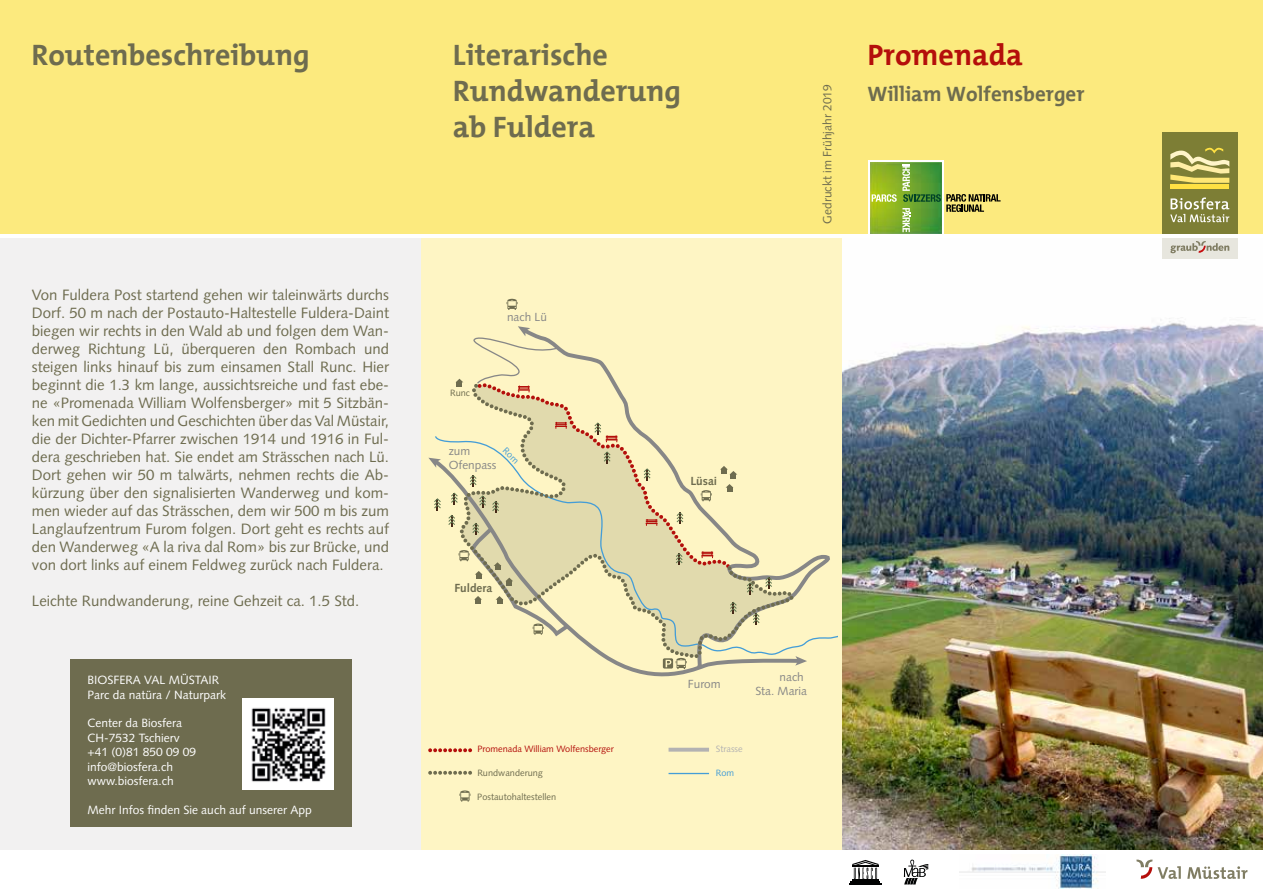
<style>
.page{position:relative;width:1263px;height:893px;background:#fff}
.page>*{position:absolute;margin:0;border:0;box-sizing:border-box;transform-origin:0 0}
.t1{font:700 30px/36px "The Mix";color:#6e6c4f}
.t2{font:700 30px "The Mix";color:#b40f0b}
.t3{font:700 21px "The Mix";color:#6e6c4f}
.t4{font:15px/18px "Syntax LT Std";color:#6e6c4f;text-align:justify}
.t5{font:12px/14.4px "Syntax LT Std";color:#fff}
.t6{font:12px "Syntax LT Std";color:#6e6c4f}
.t7{font:11.7px/14.1px "Syntax LT Std";color:#878787;text-align:right}
.t8{font:700 11.7px "Syntax LT Std";color:#6e6c4f}
.t9{font:9.15px "Syntax LT Std";color:#6e6c4f}
.t10{font:9.15px "Syntax LT Std";color:#b40f0b}
.t11{font:9.15px "Syntax LT Std";color:#b3b2b2}
.t12{font:9.15px "Syntax LT Std";color:#449dd7}
</style>
<div class="page">
<img style="left:842px;top:258px;width:421px;height:592px">
<div style="left:0;top:237px;width:842px;height:617px;background:#f2f1f1"></div>
<div style="left:421px;top:237px;width:421px;height:614px;background:#fef5c4"></div>
<svg style="left:558px;top:345px;width:279px;height:301px"></svg>
<svg style="left:440px;top:456px;width:363px;height:221px"></svg>
<svg style="left:795px;top:656px;width:12px;height:10px"></svg>
<svg style="left:428px;top:458px;width:13px;height:10px"></svg>
<svg style="left:456px;top:380px;width:338px;height:279px"></svg>
<svg style="left:430px;top:748px;width:41px;height:4px"></svg>
<svg style="left:430px;top:771px;width:41px;height:4px"></svg>
<svg style="left:668px;top:748px;width:41px;height:4px"></svg>
<hr style="left:668px;top:773px;width:41px;height:1px;background:#449dd7">
<svg style="left:643px;top:468px;width:8px;height:12px"></svg>
<svg style="left:603px;top:451px;width:8px;height:12px"></svg>
<svg style="left:675px;top:511px;width:9px;height:13px"></svg>
<svg style="left:675px;top:552px;width:9px;height:13px"></svg>
<svg style="left:764px;top:576px;width:9px;height:13px"></svg>
<svg style="left:746px;top:582px;width:8px;height:12px"></svg>
<svg style="left:752px;top:612px;width:9px;height:13px"></svg>
<svg style="left:729px;top:601px;width:9px;height:13px"></svg>
<svg style="left:471px;top:326px;width:87px;height:66px"></svg>
<svg style="left:593px;top:422px;width:25px;height:20px"></svg>
<svg style="left:555px;top:422px;width:12px;height:7px"></svg>
<svg style="left:645px;top:519px;width:13px;height:7px"></svg>
<svg style="left:701px;top:551px;width:12px;height:7px"></svg>
<svg style="left:701px;top:490px;width:11px;height:11px"></svg>
<svg style="left:663px;top:658px;width:24px;height:11px"></svg>
<svg style="left:459px;top:790px;width:12px;height:12px"></svg>
<svg style="left:507px;top:299px;width:11px;height:11px"></svg>
<svg style="left:434px;top:474px;width:139px;height:165px"></svg>
<div style="left:0;top:851px;width:1263px;height:42px;background:#fff"></div>
<div style="left:0;top:0;width:1263px;height:234px;background:#fcea7e"></div>
<div style="left:1162px;top:132px;width:76px;height:102px;background:#7d7e35"></div>
<div style="left:1162px;top:237px;width:76px;height:21px;background:#e7e6de"></div>
<svg style="left:1170px;top:241px;width:59px;height:12px"></svg>
<hr style="left:1170px;top:185px;width:59px;height:4px;background:#ffe143">
<svg style="left:1170px;top:147px;width:59px;height:36px"></svg>
<svg style="left:1170px;top:197px;width:59px;height:25px"></svg>
<svg style="left:868px;top:160px;width:76px;height:74px"></svg>
<img style="left:870px;top:163px;width:72px;height:70px">
<svg style="left:872px;top:164px;width:128px;height:68px"></svg>
<div style="left:70px;top:659px;width:281px;height:167px;background:#6e6c4f"></div>
<img style="left:243px;top:699px;width:91px;height:91px">
<img style="left:959px;top:855px;width:146px;height:34px">
<svg style="left:1136px;top:860px;width:45px;height:19px"></svg>
<svg style="left:1187px;top:866px;width:60px;height:13px"></svg>
<svg style="left:904px;top:860px;width:24px;height:24px"></svg>
<hr style="left:849px;top:883px;width:32px;height:2px;background:#010202">
<svg style="left:851px;top:860px;width:29px;height:23px"></svg>
<svg style="left:502px;top:447px;width:16px;height:16px"></svg>
<h1 class="t1" style="left:31px;top:36px;width:280px">Routenbeschreibung</h1>
<p class="t4" style="left:32px;top:286px;width:359px">Von Fuldera Post startend gehen wir taleinwärts durchs Dorf. 50 m nach der Postauto-Haltestelle Fuldera-Daint biegen wir rechts in den Wald ab und folgen dem Wan&shy;derweg Richtung Lü, überqueren den Rombach und steigen links hinauf bis zum einsamen Stall Runc. Hier beginnt die 1.3 km lange, aussichtsreiche und fast ebe&shy;ne «Promenada William Wolfensberger» mit 5 Sitzbän&shy;ken mit Gedichten und Geschichten über das Val Müstair, die der Dichter-Pfarrer zwischen 1914 und 1916 in Ful&shy;dera geschrieben hat. Sie endet am Strässchen nach Lü.<br>Dort gehen wir 50 m talwärts, nehmen rechts die Ab&shy;kürzung über den signalisierten Wanderweg und kom&shy;men wieder auf das Strässchen, dem wir 500 m bis zum Langlaufzentrum Furom folgen. Dort geht es rechts auf den Wanderweg «A la riva dal Rom» bis zur Brücke, und von dort links auf einem Feldweg zurück nach Fuldera.</p>
<p class="t4" style="left:32px;top:592px;width:329px">Leichte Rundwanderung, reine Gehzeit ca. 1.5 Std.</p>
<p class="t5" style="left:87px;top:673px;width:140px">BIOSFERA VAL MÜSTAIR<br>Parc da natüra / Naturpark</p>
<p class="t5" style="left:87px;top:716px;width:110px">Center da Biosfera<br>CH-7532 Tschierv +41 (0)81 850 09 09 info@biosfera.ch www.biosfera.ch</p>
<p class="t5" style="left:87px;top:803px;width:226px">Mehr Infos finden Sie auch auf unserer App</p>
<h1 class="t1" style="left:453px;top:36px;width:230px">Literarische<br>Rundwanderung ab Fuldera</h1>
<p class="t7" style="left:507px;top:310px;width:41px">nach Lü</p>
<p class="t9" style="left:450px;top:387px;width:21px">Runc</p>
<p class="t7" style="left:449px;top:444px;width:49px;text-align:left">zum<br>Ofenpass</p>
<p class="t8" style="left:690px;top:474px;width:28px">Lüsai</p>
<p class="t6" style="left:820px;top:224px;width:141px;rotate:-90deg">Gedruckt im Frühjahr 2019</p>
<h1 class="t2" style="left:867px;top:30px;width:157px">Promenada</h1>
<h2 class="t3" style="left:867px;top:76px;width:219px">William Wolfensberger</h2>
<p class="t8" style="left:454px;top:581px;width:39px">Fuldera</p>
<p class="t10" style="left:477px;top:744px;width:138px">Promenada William Wolfensberger</p>
<p class="t9" style="left:477px;top:768px;width:67px">Rundwanderung</p>
<p class="t9" style="left:477px;top:791px;width:80px">Postautohaltestellen</p>
<p class="t7" style="left:688px;top:677px;width:34px">Furom</p>
<p class="t7" style="left:755px;top:670px;width:53px">nach<br>Sta. Maria</p>
<p class="t11" style="left:716px;top:744px;width:28px">Strasse</p>
<p class="t12" style="left:716px;top:768px;width:20px">Rom</p>
</div>
